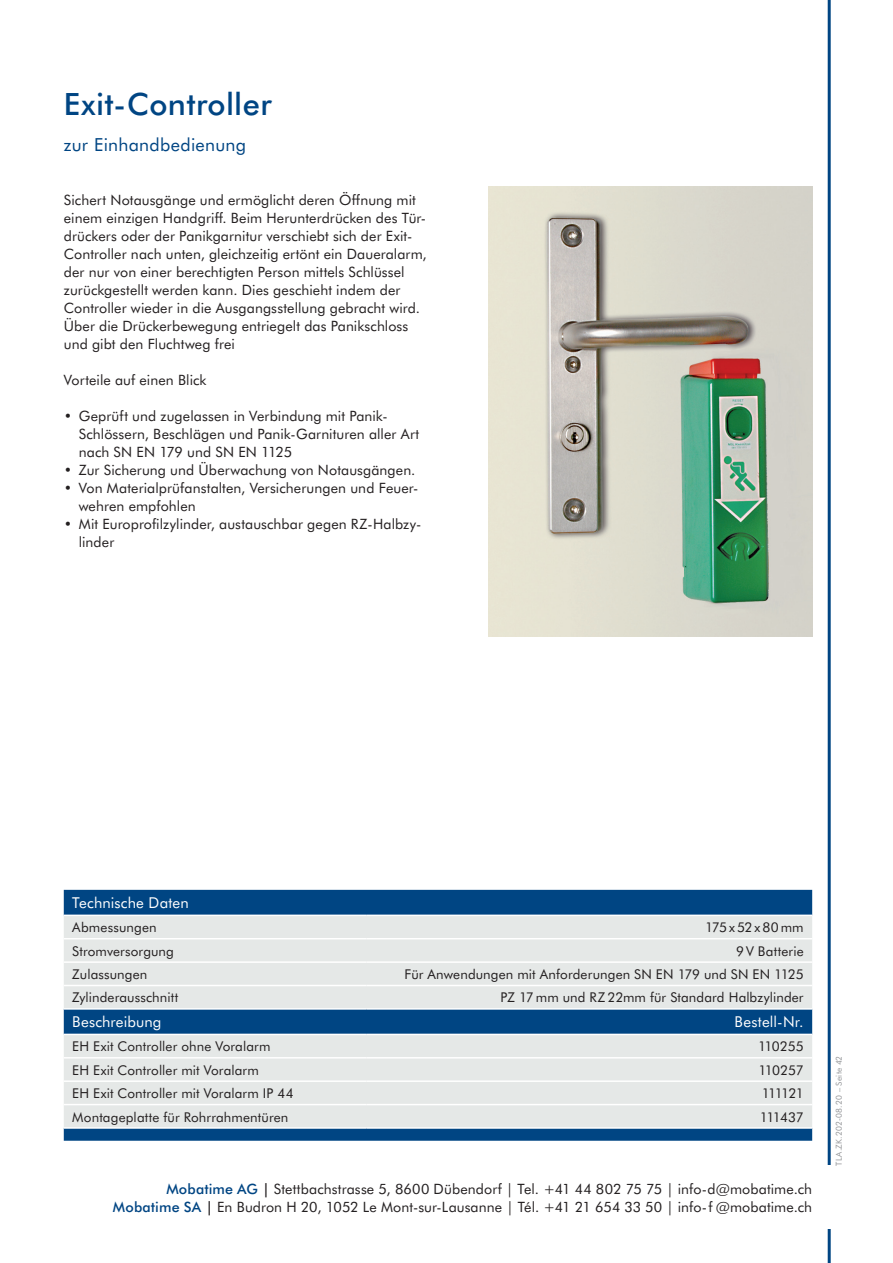
<style>
.page{position:relative;width:893px;height:1263px;background:#fff}
.page>*{position:absolute;margin:0;border:0;box-sizing:border-box;transform-origin:0 0}
.Headline_Titel{font:500 30.75px "Futura BT";letter-spacing:.01em;color:#004583}
.Subline_blau_12pt_li{font:18px "Futura BT";letter-spacing:.01em;color:#004583}
.headline_links{font:15px "Futura BT";letter-spacing:.01em;color:#fff}
.headline_rechts{font:15px "Futura BT";letter-spacing:.015em;color:#fff}
.Fließtext{font:14.25px/18px "Futura BT";letter-spacing:.005em;color:#231f20}
.copy_links{font:13.5px "Futura BT";letter-spacing:.01em;color:#231f20}
.copy_rechts{font:13.5px "Futura BT";letter-spacing:.005em;color:#231f20}
.copy_rechts-2{font:13.5px "Futura BT";letter-spacing:.085em;color:#231f20}
.t1{font:8.25px "Futura BT";letter-spacing:.02em;color:#939598}
.s1{font-weight:500;color:#004583}
.s2{font-weight:500}
</style>
<div class="page">
<hr style="left:828px;top:0;width:3px;height:1263px;background:#004583">
<div style="left:96px;top:1166px;width:737px;height:63px;background:#fff"></div>
<div style="left:64px;top:890px;width:748px;height:251px;background:#004583"></div>
<svg style="left:64px;top:916px;width:748px;height:211px;background:#cad5db"></svg>
<hr style="left:64px;top:938px;width:303px;height:1px;background:#fff">
<hr style="left:64px;top:961px;width:303px;height:2px;background:#fff">
<hr style="left:367px;top:961px;width:445px;height:2px;background:#fff">
<hr style="left:64px;top:985px;width:303px;height:1px;background:#fff">
<hr style="left:367px;top:985px;width:445px;height:1px;background:#fff">
<hr style="left:64px;top:914px;width:303px;height:2px;background:#fff">
<hr style="left:64px;top:1008px;width:303px;height:2px;background:#fff">
<hr style="left:64px;top:1034px;width:303px;height:1px;background:#fff">
<hr style="left:64px;top:1057px;width:303px;height:1px;background:#fff">
<hr style="left:64px;top:1080px;width:303px;height:2px;background:#fff">
<hr style="left:64px;top:1104px;width:303px;height:1px;background:#fff">
<hr style="left:367px;top:1008px;width:445px;height:2px;background:#fff">
<hr style="left:367px;top:914px;width:445px;height:2px;background:#fff">
<hr style="left:367px;top:938px;width:445px;height:1px;background:#fff">
<hr style="left:367px;top:1034px;width:445px;height:1px;background:#fff">
<hr style="left:367px;top:1057px;width:445px;height:1px;background:#fff">
<hr style="left:367px;top:1080px;width:445px;height:2px;background:#fff">
<hr style="left:367px;top:1104px;width:445px;height:1px;background:#fff">
<hr style="left:64px;top:1127px;width:303px;height:2px;background:#fff">
<hr style="left:367px;top:1127px;width:445px;height:2px;background:#fff">
<img style="left:489px;top:187px;width:323px;height:450px">
<p class="Headline_Titel" style="left:64px;top:84px;width:209px">Exit-Controller</p>
<p class="Subline_blau_12pt_li" style="left:64px;top:133px;width:184px">zur Einhandbedienung</p>
<p class="Fließtext" style="left:64px;top:190px;width:364px">Sichert Notausgänge und ermöglicht deren Öffnung mit einem einzigen Handgriff. Beim Herunterdrücken des Tür&shy;drückers oder der Panikgarnitur verschiebt sich der Exit-Controller nach unten, gleichzeitig ertönt ein Daueralarm, der nur von einer berechtigten Person mittels Schlüssel zurückgestellt werden kann. Dies geschieht indem der Controller wieder in die Ausgangsstellung gebracht wird.<br>Über die Drückerbewegung entriegelt das Panikschloss und gibt den Fluchtweg frei</p>
<p class="Fließtext" style="left:64px;top:370px;width:144px">Vorteile auf einen Blick</p>
<p class="Fließtext" style="left:79px;top:406px;width:342px;text-indent:-15px">• Geprüft und zugelassen in Verbindung mit Panik-<br>Schlössern, Beschlägen und Panik-Garnituren aller Art nach SN EN 179 und SN EN 1125</p>
<p class="Fließtext" style="left:64px;top:460px;width:353px">• Zur Sicherung und Überwachung von Notausgängen.</p>
<p class="Fließtext" style="left:79px;top:478px;width:341px;text-indent:-15px">• Von Materialprüfanstalten, Versicherungen und Feuer&shy;wehren empfohlen</p>
<p class="Fließtext" style="left:79px;top:514px;width:344px;text-indent:-15px">• Mit Europrofilzylinder, austauschbar gegen RZ-Halbzy&shy;linder</p>
<p class="headline_links" style="left:72px;top:893px;width:118px">Technische Daten</p>
<p class="copy_links" style="left:72px;top:919px;width:86px">Abmessungen</p>
<p class="copy_rechts-2" style="left:705px;top:919px;width:100px">175x52x80mm</p>
<p class="copy_links" style="left:72px;top:942px;width:103px">Stromversorgung</p>
<p class="copy_rechts" style="left:736px;top:942px;width:69px">9V Batterie</p>
<p class="copy_links" style="left:72px;top:965px;width:77px">Zulassungen</p>
<p class="copy_rechts" style="left:404px;top:965px;width:401px">Für Anwendungen mit Anforderungen SN EN 179 und SN EN 1125</p>
<p class="copy_links" style="left:72px;top:989px;width:108px">Zylinderausschnitt</p>
<p class="copy_rechts" style="left:501px;top:989px;width:305px">PZ 17 mm und RZ 22mm für Standard Halbzylinder</p>
<p class="headline_links" style="left:72px;top:1012px;width:91px">Beschreibung</p>
<p class="headline_rechts" style="left:735px;top:1012px;width:71px">Bestell-Nr.</p>
<p class="copy_links" style="left:72px;top:1038px;width:200px">EH Exit Controller ohne Voralarm</p>
<p class="copy_rechts" style="left:758px;top:1038px;width:47px">110255</p>
<p class="copy_links" style="left:72px;top:1061px;width:188px">EH Exit Controller mit Voralarm</p>
<p class="copy_rechts" style="left:758px;top:1061px;width:47px">110257</p>
<p class="copy_links" style="left:72px;top:1085px;width:223px">EH Exit Controller mit Voralarm IP 44</p>
<p class="copy_rechts" style="left:762px;top:1085px;width:43px">111121</p>
<p class="copy_links" style="left:72px;top:1108px;width:218px">Montageplatte für Rohrrahmentüren</p>
<p class="copy_rechts" style="left:760px;top:1108px;width:45px">111437</p>
<p class="Fließtext" style="left:113px;top:1180px;width:701px;text-align:right"><span class="s1">Mobatime AG</span> <span class="s2">|</span> Stettbachstrasse 5, 8600 Dübendorf | Tel. +41 44 802 75 75 | info-d@mobatime.ch<br><span class="s1">Mobatime SA</span> <span class="s2">|</span> En Budron H 20, 1052 Le Mont-sur-Lausanne | Tél. +41 21 654 33 50 | info-f @mobatime.ch</p>
<p class="t1" style="left:834px;top:1166px;width:112px;rotate:-90deg">TLA.ZK.202-08.20 – Seite 42</p>
</div>
